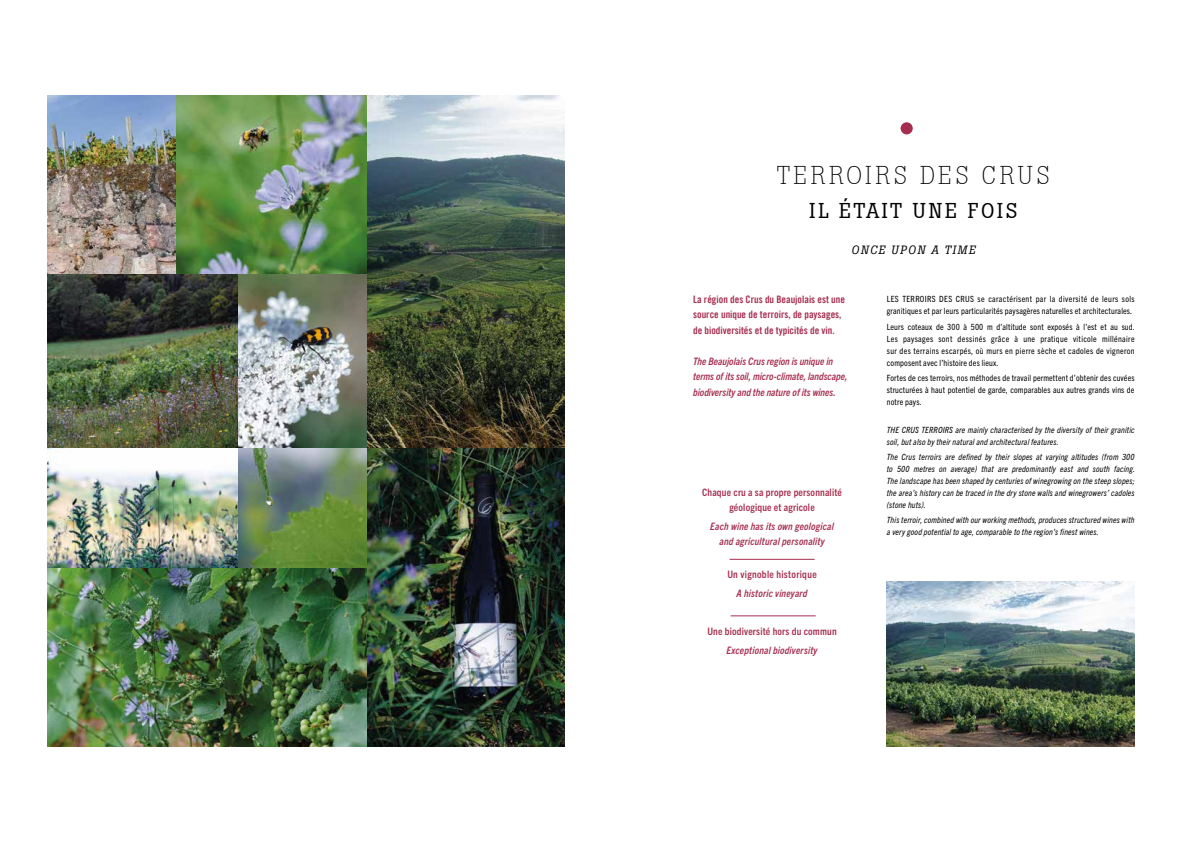
<style>
.page{position:relative;width:1191px;height:842px;background:#fff}
.page>*{position:absolute;margin:0;border:0;box-sizing:border-box;transform-origin:0 0}
.t1{font:300 25.7px "Boton";letter-spacing:.12em;color:#000}
.t2{font:21.4px "Boton";letter-spacing:.12em;color:#000}
.t3{font:italic 12px "Boton";letter-spacing:.13em;color:#000}
.t4{font:italic 700 condensed 10.3px/15.4px "Trade Gothic Next LT Pro";letter-spacing:.005em;color:#a52e50;text-align:center}
.t5{font:10.3px/15.4px "Trade Gothic LT Bold Cond Twenty";color:#a52e50}
.t6{font:700 condensed 10.3px/14.6px "Trade Gothic Next LT Pro";letter-spacing:.02em;color:#a52e50;text-align:center}
.t7{font:italic condensed 8.6px/12px "Trade Gothic Next LT Pro";letter-spacing:.02em;color:#000}
.t8{font:condensed 8.6px/12px "Trade Gothic Next LT Pro";letter-spacing:.02em;color:#000;text-align:justify}
</style>
<div class="page">
<img style="left:48px;top:567px;width:319px;height:180px">
<div style="left:900px;top:122px;width:12px;height:12px;background:#a52e50;border-radius:50%"></div>
<img style="left:48px;top:448px;width:191px;height:119px">
<img style="left:239px;top:448px;width:128px;height:119px">
<img style="left:176px;top:95px;width:191px;height:179px">
<img style="left:48px;top:95px;width:128px;height:179px">
<img style="left:887px;top:581px;width:247px;height:165px">
<img style="left:367px;top:95px;width:198px;height:652px">
<img style="left:48px;top:274px;width:319px;height:174px">
<hr style="left:729px;top:559px;width:85px;height:1px;background:#a52e50">
<hr style="left:730px;top:616px;width:85px;height:1px;background:#a52e50">
<h1 class="t1" style="left:777px;top:160px;width:275px">TERROIRS DES CRUS</h1>
<h2 class="t2" style="left:809px;top:198px;width:209px">IL ÉTAIT UNE FOIS</h2>
<h3 class="t3" style="left:851px;top:243px;width:125px">ONCE UPON A TIME</h3>
<p class="t5" style="left:693px;top:292px;width:153px">La région des Crus du Beaujolais est une source unique de terroirs, de paysages, de biodiversités et de typicités de vin.</p>
<p class="t4" style="left:693px;top:353px;width:156px;text-align:left">The Beaujolais Crus region is unique in terms of its soil, micro-climate, landscape, biodiversity and the nature of its wines.</p>
<p class="t6" style="left:702px;top:484px;width:141px">Chaque cru a sa propre personnalité géologique et agricole</p>
<p class="t4" style="left:710px;top:519px;width:125px;line-height:14.6px">Each wine has its own geological and agricultural personality</p>
<p class="t6" style="left:727px;top:567px;width:91px">Un vignoble historique</p>
<p class="t4" style="left:736px;top:585px;width:72px">A historic vineyard</p>
<p class="t6" style="left:707px;top:623px;width:131px">Une biodiversité hors du commun</p>
<p class="t4" style="left:726px;top:642px;width:92px">Exceptional biodiversity</p>
<p class="t8" style="left:887px;top:293px;width:249px">LES TERROIRS DES CRUS se caractérisent par la diversité de leurs sols granitiques et par leurs particularités paysagères naturelles et architecturales.</p>
<p class="t8" style="left:887px;top:320px;width:249px">Leurs coteaux de 300 à 500 m d’altitude sont exposés à l’est et au sud.<br>Les paysages sont dessinés grâce à une pratique viticole millénaire sur des terrains escarpés, où murs en pierre sèche et cadoles de vigneron composent avec l’histoire des lieux.</p>
<p class="t8" style="left:887px;top:371px;width:249px">Fortes de ces terroirs, nos méthodes de travail permettent d’obtenir des cuvées structurées à haut potentiel de garde, comparables aux autres grands vins de notre pays.</p>
<p class="t7" style="left:887px;top:423px;width:249px">THE CRUS TERROIRS are mainly characterised by the diversity of their granitic soil, but also by their natural and architectural features.</p>
<p class="t7" style="left:887px;top:450px;width:250px;text-align:justify">The Crus terroirs are defined by their slopes at varying altitudes (from 300 to 500 metres on average) that are predominantly east and south facing.<br>The landscape has been shaped by centuries of winegrowing on the steep slopes; the area’s history can be traced in the dry stone walls and winegrowers’ cadoles (stone huts).</p>
<p class="t7" style="left:887px;top:514px;width:249px">This terroir, combined with our working methods, produces structured wines with a very good potential to age, comparable to the region’s finest wines.</p>
</div>
